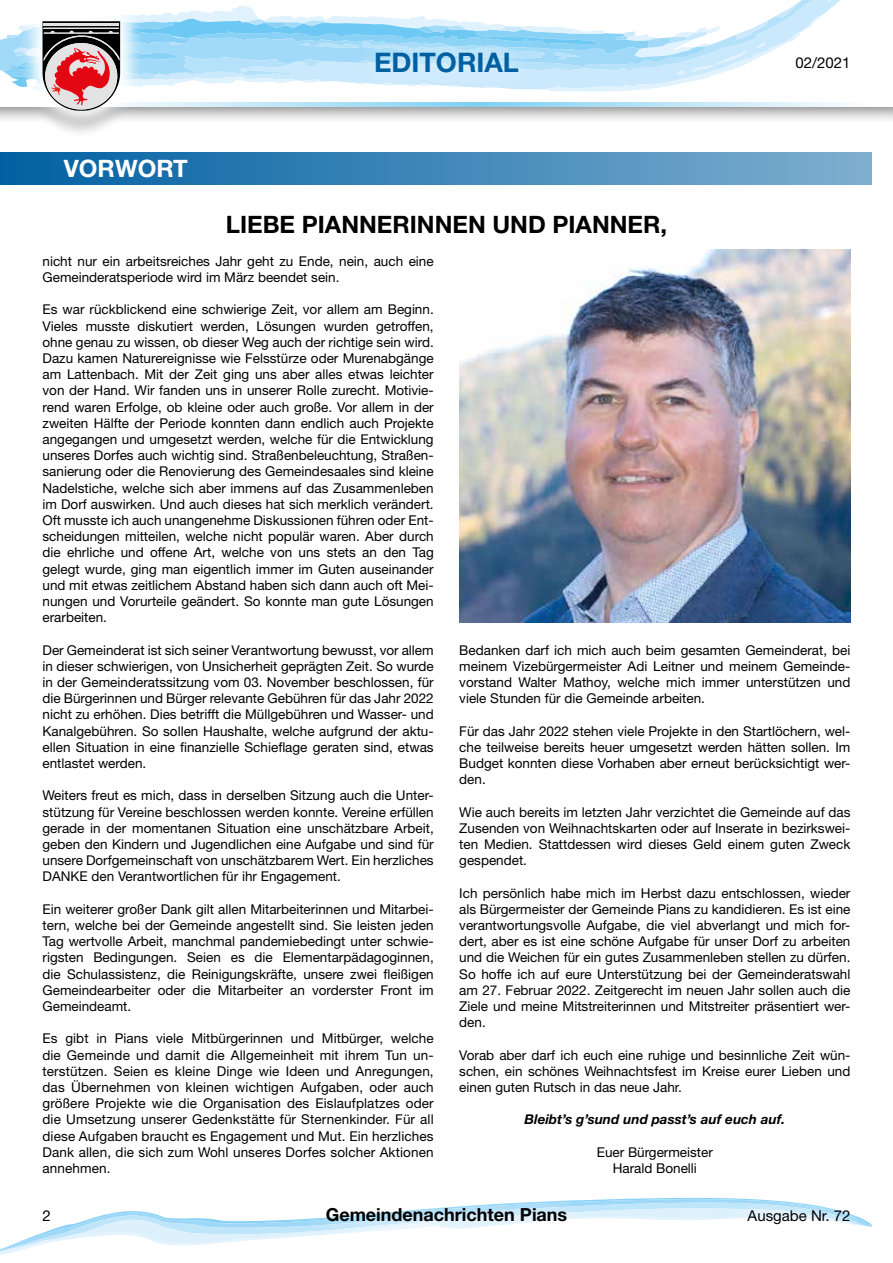
<style>
.page{position:relative;width:893px;height:1263px;background:#fff}
.page>*{position:absolute;margin:0;border:0;box-sizing:border-box;transform-origin:0 0}
.t1{font:700 27px "Helvetica Neue LT Std";color:#0060a2}
.t2{font:700 24px "Helvetica Neue LT Std";color:#000}
.t3{font:700 24px "Helvetica Neue LT Std";color:#fff}
.t4{font:700 18px "Helvetica Neue LT Std";color:#000}
.t5{font:15px "Helvetica Neue LT Std";color:#000}
.t6{font:13.5px/16.2px "Helvetica Neue LT Std";color:#000;text-align:justify}
.t7{font:italic 700 13.5px "Helvetica Neue LT Std";color:#000}
</style>
<div class="page">
<div style="left:0;top:0;width:893px;height:125px;background:#000;opacity:.5"></div>
<svg style="left:0;top:1222px;width:871px;height:33px"></svg>
<hr style="left:0;top:102px;width:872px;height:4px;background:#f6fbfe">
<svg style="left:820px;top:0;width:33px;height:89px"></svg>
<div style="left:24px;top:1188px;width:844px;height:55px;background:#fff;opacity:.4"></div>
<div style="left:777px;top:38px;width:90px;height:50px;background:#fff"></div>
<svg style="left:18px;top:111px;width:126px;height:22px"></svg>
<svg style="left:0;top:0;width:820px;height:111px"></svg>
<div style="left:879px;top:0;width:14px;height:125px;background:#000;opacity:.5"></div>
<div style="left:872px;top:0;width:21px;height:106px;background:#fff"></div>
<div style="left:0;top:152px;width:872px;height:33px;background:linear-gradient(to right,#0160a2,#7fafd0)"></div>
<img style="left:459px;top:249px;width:391px;height:373px">
<h2 class="t3" style="left:64px;top:154px;width:126px">VORWORT</h2>
<h1 class="t1" style="left:374px;top:46px;width:146px">EDITORIAL</h1>
<p class="t5" style="left:795px;top:54px;width:57px">02/2021</p>
<h2 class="t2" style="left:226px;top:210px;width:443px">LIEBE PIANNERINNEN UND PIANNER,</h2>
<p class="t6" style="left:43px;top:253px;width:393px">nicht nur ein arbeitsreiches Jahr geht zu Ende, nein, auch eine<br>Gemeinderatsperiode wird im März beendet sein.</p>
<p class="t6" style="left:43px;top:301px;width:393px">Es war rückblickend eine schwierige Zeit, vor allem am Beginn.<br>Vieles musste diskutiert werden, Lösungen wurden getroffen, ohne genau zu wissen, ob dieser Weg auch der richtige sein wird.<br>Dazu kamen Naturereignisse wie Felsstürze oder Murenabgänge am Lattenbach. Mit der Zeit ging uns aber alles etwas leichter von der Hand. Wir fanden uns in unserer Rolle zurecht. Motivie&shy;rend waren Erfolge, ob kleine oder auch große. Vor allem in der zweiten Hälfte der Periode konnten dann endlich auch Projekte angegangen und umgesetzt werden, welche für die Entwicklung unseres Dorfes auch wichtig sind. Straßenbeleuchtung, Straßen&shy;sanierung oder die Renovierung des Gemeindesaales sind kleine Nadelstiche, welche sich aber immens auf das Zusammenleben im Dorf auswirken. Und auch dieses hat sich merklich verändert.<br>Oft musste ich auch unangenehme Diskussionen führen oder Ent&shy;scheidungen mitteilen, welche nicht populär waren. Aber durch die ehrliche und offene Art, welche von uns stets an den Tag gelegt wurde, ging man eigentlich immer im Guten auseinander und mit etwas zeitlichem Abstand haben sich dann auch oft Mei&shy;nungen und Vorurteile geändert. So konnte man gute Lösungen erarbeiten.</p>
<p class="t6" style="left:43px;top:641px;width:393px">Der Gemeinderat ist sich seiner Verantwortung bewusst, vor allem in dieser schwierigen, von Unsicherheit geprägten Zeit. So wurde in der Gemeinderatssitzung vom 03. November beschlossen, für die Bürgerinnen und Bürger relevante Gebühren für das Jahr 2022 nicht zu erhöhen. Dies betrifft die Müllgebühren und Wasser- und Kanalgebühren. So sollen Haushalte, welche aufgrund der aktu&shy;ellen Situation in eine finanzielle Schieflage geraten sind, etwas entlastet werden.</p>
<p class="t6" style="left:43px;top:787px;width:393px">Weiters freut es mich, dass in derselben Sitzung auch die Unter&shy;stützung für Vereine beschlossen werden konnte. Vereine erfüllen gerade in der momentanen Situation eine unschätzbare Arbeit, geben den Kindern und Jugendlichen eine Aufgabe und sind für unsere Dorfgemeinschaft von unschätzbarem Wert. Ein herzliches DANKE den Verantwortlichen für ihr Engagement.</p>
<p class="t6" style="left:43px;top:901px;width:393px">Ein weiterer großer Dank gilt allen Mitarbeiterinnen und Mitarbei&shy;tern, welche bei der Gemeinde angestellt sind. Sie leisten jeden Tag wertvolle Arbeit, manchmal pandemiebedingt unter schwie&shy;rigsten Bedingungen. Seien es die Elementarpädagoginnen, die Schulassistenz, die Reinigungskräfte, unsere zwei fleißigen Gemeindearbeiter oder die Mitarbeiter an vorderster Front im Gemeindeamt.</p>
<p class="t6" style="left:43px;top:1030px;width:393px">Es gibt in Pians viele Mitbürgerinnen und Mitbürger, welche die Gemeinde und damit die Allgemeinheit mit ihrem Tun un&shy;terstützen. Seien es kleine Dinge wie Ideen und Anregungen, das Übernehmen von kleinen wichtigen Aufgaben, oder auch größere Projekte wie die Organisation des Eislaufplatzes oder die Umsetzung unserer Gedenkstätte für Sternenkinder. Für all diese Aufgaben braucht es Engagement und Mut. Ein herzliches Dank allen, die sich zum Wohl unseres Dorfes solcher Aktionen annehmen.</p>
<p class="t6" style="left:459px;top:641px;width:393px">Bedanken darf ich mich auch beim gesamten Gemeinderat, bei meinem Vizebürgermeister Adi Leitner und meinem Gemeinde&shy;vorstand Walter Mathoy, welche mich immer unterstützen und viele Stunden für die Gemeinde arbeiten.</p>
<p class="t6" style="left:459px;top:722px;width:393px">Für das Jahr 2022 stehen viele Projekte in den Startlöchern, wel&shy;che teilweise bereits heuer umgesetzt werden hätten sollen. Im Budget konnten diese Vorhaben aber erneut berücksichtigt wer&shy;den.</p>
<p class="t6" style="left:459px;top:803px;width:393px">Wie auch bereits im letzten Jahr verzichtet die Gemeinde auf das Zusenden von Weihnachtskarten oder auf Inserate in bezirkswei&shy;ten Medien. Stattdessen wird dieses Geld einem guten Zweck gespendet.</p>
<p class="t6" style="left:459px;top:884px;width:393px">Ich persönlich habe mich im Herbst dazu entschlossen, wieder als Bürgermeister der Gemeinde Pians zu kandidieren. Es ist eine verantwortungsvolle Aufgabe, die viel abverlangt und mich for&shy;dert, aber es ist eine schöne Aufgabe für unser Dorf zu arbeiten und die Weichen für ein gutes Zusammenleben stellen zu dürfen.<br>So hoffe ich auf eure Unterstützung bei der Gemeinderatswahl am 27. Februar 2022. Zeitgerecht im neuen Jahr sollen auch die Ziele und meine Mitstreiterinnen und Mitstreiter präsentiert wer&shy;den.</p>
<p class="t6" style="left:459px;top:1046px;width:393px">Vorab aber darf ich euch eine ruhige und besinnliche Zeit wün&shy;schen, ein schönes Weihnachtsfest im Kreise eurer Lieben und einen guten Rutsch in das neue Jahr.</p>
<p class="t7" style="left:524px;top:1111px;width:262px">Bleibt’s g’sund und passt’s auf euch auf.</p>
<p class="t6" style="left:597px;top:1144px;width:118px;text-align:center">Euer Bürgermeister<br>Harald Bonelli</p>
<p class="t5" style="left:43px;top:1206px;width:10px">2</p>
<h3 class="t4" style="left:326px;top:1203px;width:243px">Gemeindenachrichten Pians</h3>
<p class="t5" style="left:748px;top:1206px;width:104px">Ausgabe Nr. 72</p>
</div>
